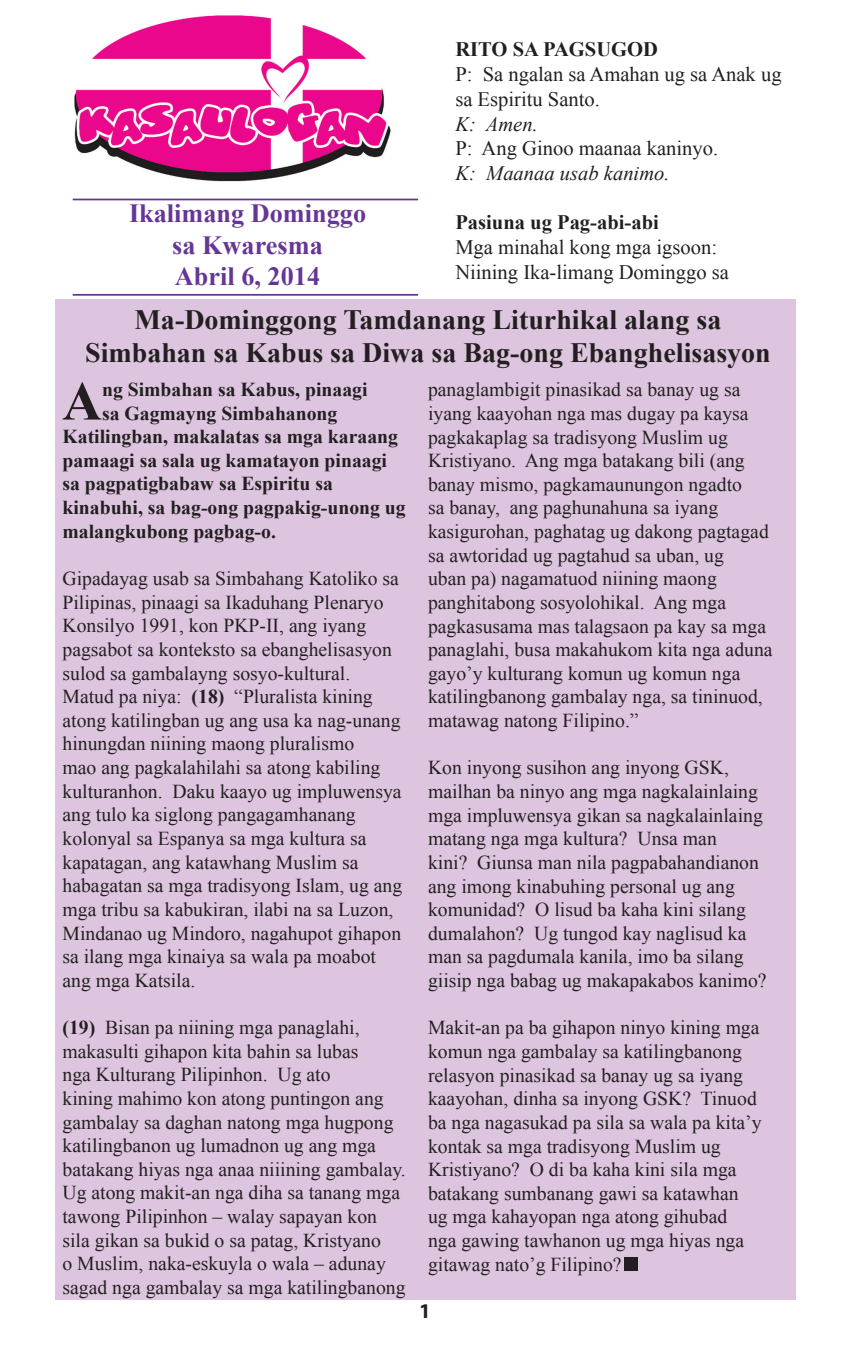
<style>
.page{position:relative;width:851px;height:1355px;background:#fff}
.page>*{position:absolute;margin:0;border:0;box-sizing:border-box;transform-origin:0 0}
.t1{font:700 55.3px "Times New Roman";color:#231f20}
.t2{font:700 28px/33.6px "Times New Roman";color:#231f20;text-align:center}
.t3{font:700 26.25px/31.5px "Times New Roman";color:#653695;text-align:center}
.t4{font:700 21px "Myriad Pro";color:#231f20}
.t5{font:20.65px/24.7px "Times New Roman";color:#231f20}
.t6{font:700 20.65px "Times New Roman";color:#231f20}
.t7{font:italic 20.65px "Times New Roman";color:#231f20}
.t8{font:19.6px/23.6px "Times New Roman";color:#231f20}
.t9{font:700 19.6px "Times New Roman";color:#231f20}
.s1{font-weight:700}
</style>
<div class="page">
<div style="left:55px;top:300px;width:740px;height:1000px;background:#ddc5df"></div>
<hr style="left:73px;top:294px;width:345px;height:2px;background:#653695">
<hr style="left:73px;top:199px;width:345px;height:1px;background:#653695">
<div style="left:624px;top:1257px;width:14px;height:14px;background:#231f20"></div>
<img style="left:74px;top:15px;width:317px;height:167px">
<h3 class="t3" style="left:129px;top:197px;width:239px">Ikalimang Dominggo sa Kwaresma<br>Abril 6, 2014</h3>
<p class="t6" style="left:455px;top:35px;width:204px">RITO SA PAGSUGOD</p>
<p class="t5" style="left:455px;top:61px;width:328px">P: Sa ngalan sa Amahan ug sa Anak ug sa Espiritu Santo.</p>
<p class="t7" style="left:455px;top:109px;width:84px">K: Amen.</p>
<p class="t5" style="left:455px;top:135px;width:264px">P: Ang Ginoo maanaa kaninyo.</p>
<p class="t7" style="left:455px;top:159px;width:216px">K: Maanaa usab kanimo.</p>
<p class="t6" style="left:455px;top:207px;width:205px">Pasiuna ug Pag-abi-abi</p>
<p class="t5" style="left:455px;top:234px;width:275px">Mga minahal kong mga igsoon:<br>Niining Ika-limang Dominggo sa</p>
<h2 class="t2" style="left:85px;top:301px;width:687px">Ma-Dominggong Tamdanang Liturhikal alang sa<br>Simbahan sa Kabus sa Diwa sa Bag-ong Ebanghelisasyon</h2>
<h1 class="t1" style="left:62px;top:361px;width:41px">A</h1>
<p class="t9" style="left:102px;top:375px;width:267px">ng Simbahan sa Kabus, pinaagi</p>
<p class="t9" style="left:102px;top:399px;width:237px">sa Gagmayng Simbahanong</p>
<p class="t9" style="left:62px;top:422px;width:337px">Katilingban, makalatas sa mga karaang</p>
<p class="t9" style="left:62px;top:446px;width:326px">pamaagi sa sala ug kamatayon pinaagi</p>
<p class="t9" style="left:62px;top:470px;width:272px">sa pagpatigbabaw sa Espiritu sa</p>
<p class="t9" style="left:62px;top:493px;width:345px">kinabuhi, sa bag-ong pagpakig-unong ug</p>
<p class="t9" style="left:62px;top:517px;width:215px">malangkubong pagbag-o.</p>
<p class="t8" style="left:62px;top:566px;width:341px">Gipadayag usab sa Simbahang Katoliko sa Pilipinas, pinaagi sa Ikaduhang Plenaryo Konsilyo 1991, kon PKP-II, ang iyang pagsabot sa konteksto sa ebanghelisasyon sulod sa gambalayng sosyo-kultural.<br>Matud pa niya: <span class="s1">(18)</span> “Pluralista kining atong katilingban ug ang usa ka nag-unang hinungdan niining maong pluralismo<br>mao ang pagkalahilahi sa atong kabiling kulturanhon. Daku kaayo ug impluwensya ang tulo ka siglong pangagamhanang kolonyal sa Espanya sa mga kultura sa kapatagan, ang katawhang Muslim sa habagatan sa mga tradisyong Islam, ug ang mga tribu sa kabukiran, ilabi na sa Luzon, Mindanao ug Mindoro, nagahupot gihapon sa ilang mga kinaiya sa wala pa moabot ang mga Katsila.</p>
<p class="t8" style="left:62px;top:1015px;width:345px"><span class="s1">(19)</span> Bisan pa niining mga panaglahi, makasulti gihapon kita bahin sa lubas<br>nga Kulturang Pilipinhon. Ug ato<br>kining mahimo kon atong puntingon ang gambalay sa daghan natong mga hugpong katilingbanon ug lumadnon ug ang mga batakang hiyas nga anaa niiining gambalay.<br>Ug atong makit-an nga diha sa tanang mga tawong Pilipinhon – walay sapayan kon sila gikan sa bukid o sa patag, Kristyano<br>o Muslim, naka-eskuyla o wala – adunay sagad nga gambalay sa mga katilingbanong</p>
<p class="t8" style="left:428px;top:377px;width:346px">panaglambigit pinasikad sa banay ug sa iyang kaayohan nga mas dugay pa kaysa pagkakaplag sa tradisyong Muslim ug Kristiyano. Ang mga batakang bili (ang banay mismo, pagkamaunungon ngadto<br>sa banay, ang paghunahuna sa iyang kasigurohan, paghatag ug dakong pagtagad sa awtoridad ug pagtahud sa uban, ug<br>uban pa) nagamatuod niining maong panghitabong sosyolohikal. Ang mga pagkasusama mas talagsaon pa kay sa mga panaglahi, busa makahukom kita nga aduna gayo’y kulturang komun ug komun nga katilingbanong gambalay nga, sa tininuod, matawag natong Filipino.”</p>
<p class="t8" style="left:428px;top:755px;width:340px">Kon inyong susihon ang inyong GSK, mailhan ba ninyo ang mga nagkalainlaing mga impluwensya gikan sa nagkalainlaing matang nga mga kultura? Unsa man<br>kini? Giunsa man nila pagpabahandianon ang imong kinabuhing personal ug ang komunidad? O lisud ba kaha kini silang dumalahon? Ug tungod kay naglisud ka man sa pagdumala kanila, imo ba silang giisip nga babag ug makapakabos kanimo?</p>
<p class="t8" style="left:428px;top:1015px;width:335px">Makit-an pa ba gihapon ninyo kining mga komun nga gambalay sa katilingbanong relasyon pinasikad sa banay ug sa iyang kaayohan, dinha sa inyong GSK? Tinuod ba nga nagasukad pa sila sa wala pa kita’y kontak sa mga tradisyong Muslim ug Kristiyano? O di ba kaha kini sila mga batakang sumbanang gawi sa katawhan ug mga kahayopan nga atong gihubad<br>nga gawing tawhanon ug mga hiyas nga gitawag nato’g Filipino?</p>
<p class="t4" style="left:419px;top:1297px;width:13px">1</p>
</div>
